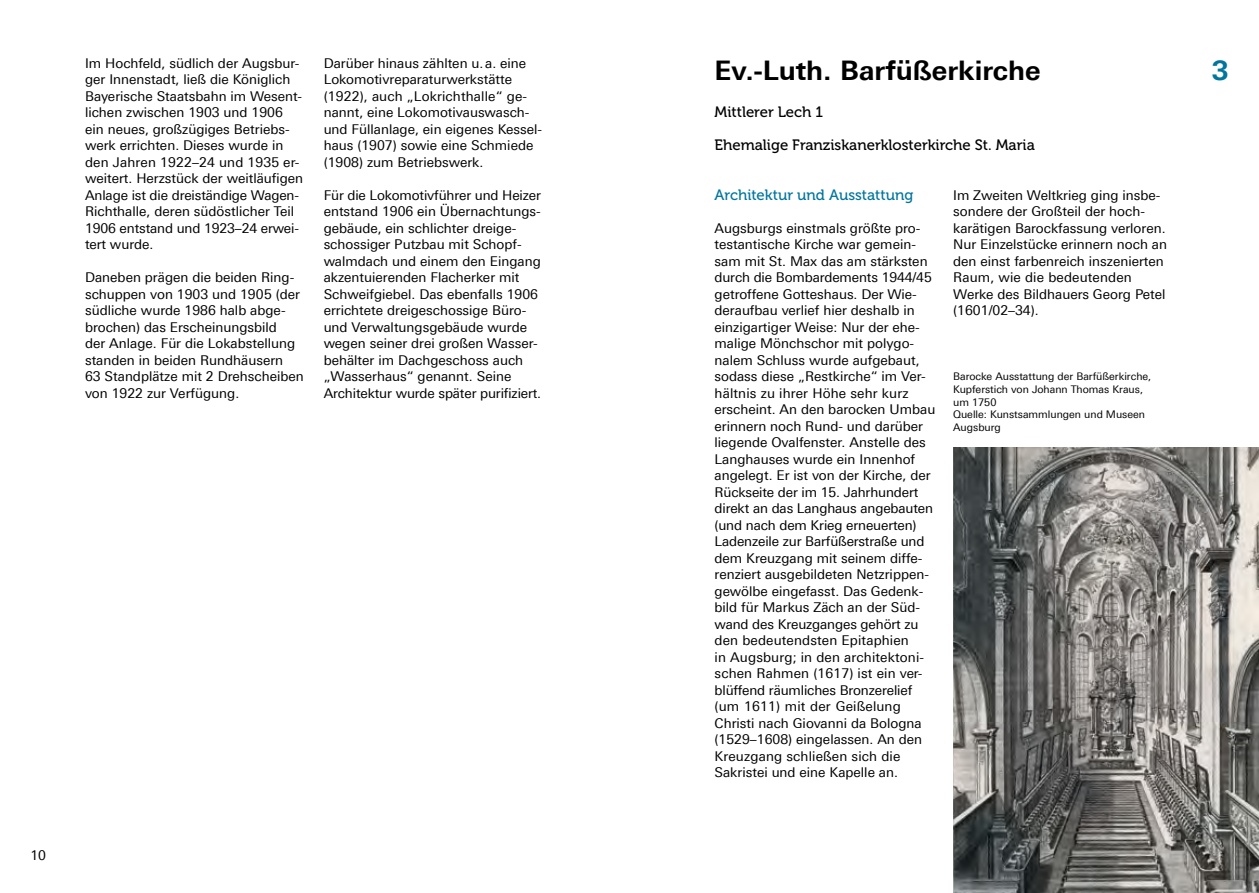
<style>
.page{position:relative;width:1259px;height:893px;background:#fff}
.page>*{position:absolute;margin:0;border:0;box-sizing:border-box;transform-origin:0 0}
.t1{font:700 27px "Univers For Augsburg";color:#000}
.t2{font:700 27px "Univers For Augsburg";color:#00759d}
.t3{font:15px "Museo 500";color:#000}
.t4{font:15px "Museo 500";color:#00759d}
.t5{font:13.5px/16.5px "Univers For Augsburg";color:#000}
.t6{font:10.5px/12.6px "Univers For Augsburg";color:#000}
</style>
<div class="page">
<img style="left:953px;top:447px;width:306px;height:446px">
<p class="t5" style="left:85px;top:55px;width:220px">Im Hochfeld, südlich der Augsbur&shy;ger Innenstadt, ließ die Königlich<br>Bayerische Staatsbahn im Wesent&shy;lichen zwischen 1903 und 1906 ein neues, großzügiges Betriebs&shy;werk errichten. Dieses wurde in den Jahren 1922–24 und 1935 er&shy;weitert. Herzstück der weitläufigen<br>Anlage ist die dreiständige Wagen-<br>Richthalle, deren südöstlicher Teil<br>1906 entstand und 1923–24 erwei&shy;tert wurde.</p>
<p class="t5" style="left:85px;top:269px;width:220px">Daneben prägen die beiden Ring&shy;schuppen von 1903 und 1905 (der südliche wurde 1986 halb abge&shy;brochen) das Erscheinungsbild<br>der Anlage. Fü r die Lokabstellung standen in beiden Rundhäusern<br>63 Standplätze mit 2 Drehscheiben von 1922 zur Verfügung.</p>
<p class="t5" style="left:324px;top:55px;width:220px">Darüber hinaus zählten u.a. eine<br>Lokomotivreparaturwerkstätte (1922), auch „Lokrichthalle“ ge&shy;nannt, eine Lokomotivauswasch&shy;und Fü llanlage, ein eigenes Kessel&shy;haus (1907) sowie eine Schmiede (1908) zum Betriebswerk.</p>
<p class="t5" style="left:324px;top:187px;width:219px">Für die Lokomotivfü hrer und Heizer entstand 1906 ein Übernachtungs&shy;gebäude, ein schlichter dreige&shy;schossiger Putzbau mit Schopf&shy;walmdach und einem den Eingang akzentuierenden Flacherker mit Schweifgiebel. Das ebenfalls 1906 errichtete dreigeschossige Bü ro&shy;und Verwaltungsgebäude wurde wegen seiner drei großen Wasser&shy;behälter im Dachgeschoss auch „Wasserhaus“ genannt. Seine Architektur wurde später purifiziert.</p>
<p class="t5" style="left:30px;top:847px;width:17px">10</p>
<h1 class="t1" style="left:714px;top:54px;width:327px">Ev.-Luth. Barfüßerkirche</h1>
<h1 class="t2" style="left:1211px;top:54px;width:18px">3</h1>
<p class="t3" style="left:714px;top:104px;width:110px">Mittlerer Lech 1</p>
<p class="t3" style="left:714px;top:137px;width:322px">Ehemalige Franziskanerklosterkirche St. Maria</p>
<p class="t4" style="left:714px;top:187px;width:200px">Architektur und Ausstattung</p>
<p class="t5" style="left:714px;top:220px;width:222px">Augsburgs einstmals größte pro&shy;testantische Kirche war gemein&shy;sam mit St. Max das am stärksten durch die Bombardements 1944/45 getroffene Gotteshaus. Der Wie&shy;deraufbau verlief hier deshalb in einzigartiger Weise: Nur der ehe&shy;malige Mönchschor mit polygo&shy;nalem Schluss wurde aufgebaut, sodass diese „Restkirche“ im Ver&shy;hältnis zu ihrer Höhe sehr kurz erscheint. An den barocken Umbau erinnern noch Rund- und darüber liegende Ovalfenster. Anstelle des<br>Langhauses wurde ein Innenhof angelegt. Er ist von der Kirche, der<br>Rückseite der im 15. Jahrhundert direkt an das Langhaus angebauten (und nach dem Krieg erneuerten)<br>Ladenzeile zur Barfüßerstraße und dem Kreuzgang mit seinem diffe&shy;renziert ausgebildeten Netzrippen&shy;gewölbe eingefasst. Das Gedenk&shy;bild für Markus Zäch an der Süd&shy;wand des Kreuzganges gehört zu den bedeutendsten Epitaphien<br>in Augsburg; in den architektoni&shy;schen Rahmen (1617) ist ein ver&shy;blüffend räumliches Bronzerelief (um 1611) mit der Geißelung<br>Christi nach Giovanni da Bologna (1529–1608) eingelassen. An den<br>Kreuzgang schließen sich die<br>Sakristei und eine Kapelle an.</p>
<p class="t5" style="left:953px;top:187px;width:215px">Im Zweiten Weltkrieg ging insbe&shy;sondere der Großteil der hoch&shy;karätigen Barockfassung verloren.<br>Nur Einzelstücke erinnern noch an den einst farbenreich inszenierten<br>Raum, wie die bedeutenden<br>Werke des Bildhauers Georg Petel (1601/02–34).</p>
<p class="t6" style="left:953px;top:370px;width:200px">Barocke Ausstattung der Barfüßerkirche,<br>Kupferstich von Johann Thomas Kraus, um 1750<br>Quelle: Kunstsammlungen und Museen<br>Augsburg</p>
</div>
